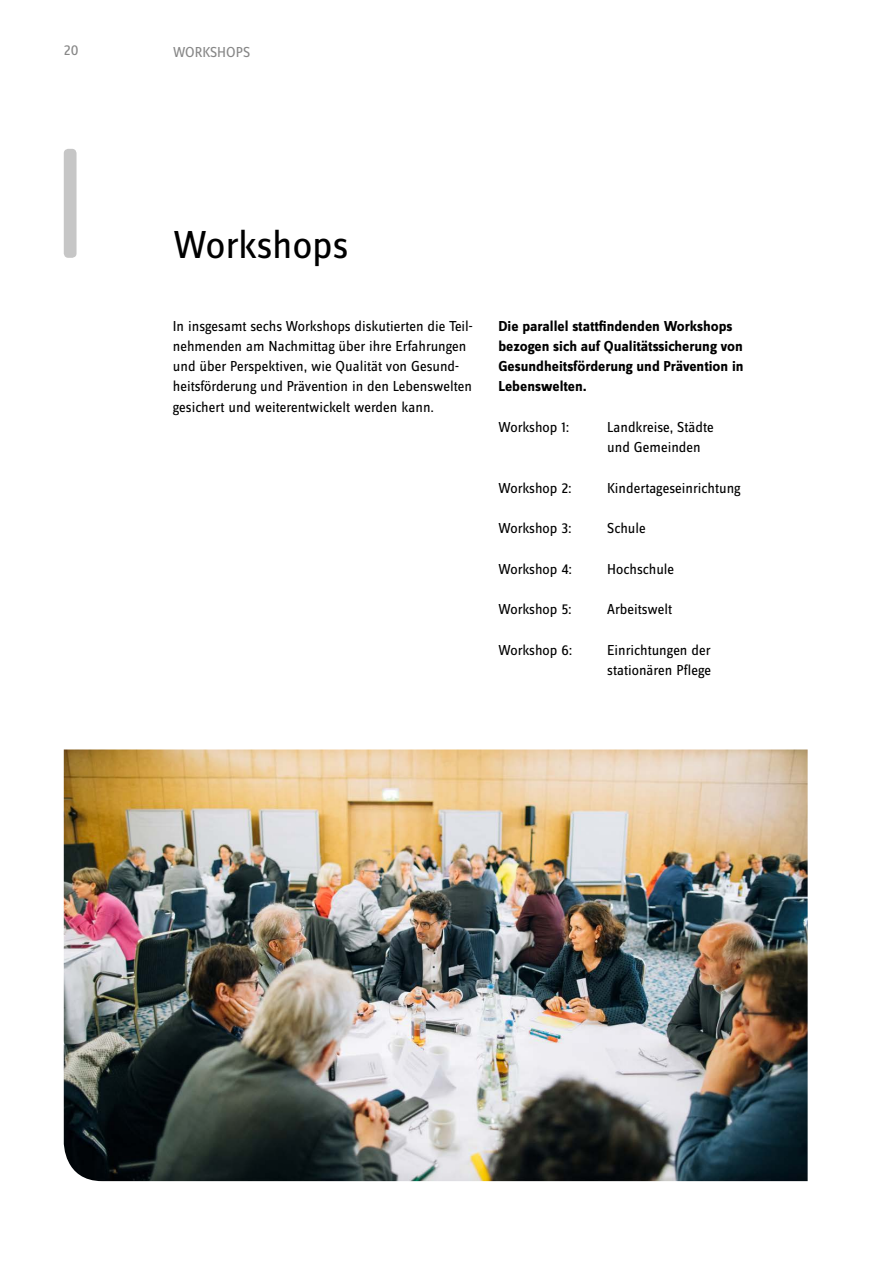
<style>
.page{position:relative;width:893px;height:1263px;background:#fff}
.page>*{position:absolute;margin:0;border:0;box-sizing:border-box;transform-origin:0 0}
.Ü_Main{font:40.5px "Zine Sans Dis";color:#000}
.Fliess{font:15px/20.2px "Zine Sans Dis";color:#000}
.Ü4{font:700 15px/20.2px "Zine Sans Dis";color:#000}
.t1{font:15px "Zine Sans Dis";color:#878787}
</style>
<div class="page">
<div style="left:64px;top:149px;width:13px;height:109px;background:#c6c6c6;border-radius:5px"></div>
<img style="left:64px;top:749px;width:744px;height:432px">
<p class="t1" style="left:64px;top:43px;width:16px">20</p>
<p class="t1" style="left:173px;top:45px;width:79px">WORKSHOPS</p>
<h1 class="Ü_Main" style="left:173px;top:225px;width:176px">Workshops</h1>
<p class="Fliess" style="left:173px;top:316px;width:301px">In insgesamt sechs Workshops diskutierten die Teil&shy;nehmenden am Nachmittag über ihre Erfahrungen und über Perspektiven, wie Qualität von Gesund&shy;heitsförderung und Prävention in den Lebenswelten gesichert und weiterentwickelt werden kann.</p>
<p class="Ü4" style="left:498px;top:316px;width:247px">Die parallel stattfindenden Workshops bezogen sich auf Qualitätssicherung von Gesundheitsförderung und Prävention in Lebenswelten.</p>
<p class="Fliess" style="left:498px;top:417px;width:73px">Workshop 1:</p>
<p class="Fliess" style="left:607px;top:417px;width:108px">Landkreise, Städte und Gemeinden</p>
<p class="Fliess" style="left:498px;top:478px;width:75px">Workshop 2:</p>
<p class="Fliess" style="left:607px;top:478px;width:135px">Kindertageseinrichtung</p>
<p class="Fliess" style="left:498px;top:519px;width:75px">Workshop 3:</p>
<p class="Fliess" style="left:607px;top:519px;width:40px">Schule</p>
<p class="Fliess" style="left:498px;top:559px;width:75px">Workshop 4:</p>
<p class="Fliess" style="left:607px;top:559px;width:68px">Hochschule</p>
<p class="Fliess" style="left:498px;top:600px;width:75px">Workshop 5:</p>
<p class="Fliess" style="left:607px;top:600px;width:67px">Arbeitswelt</p>
<p class="Fliess" style="left:498px;top:640px;width:76px">Workshop 6:</p>
<p class="Fliess" style="left:607px;top:640px;width:105px">Einrichtungen der stationären Pflege</p>
</div>
